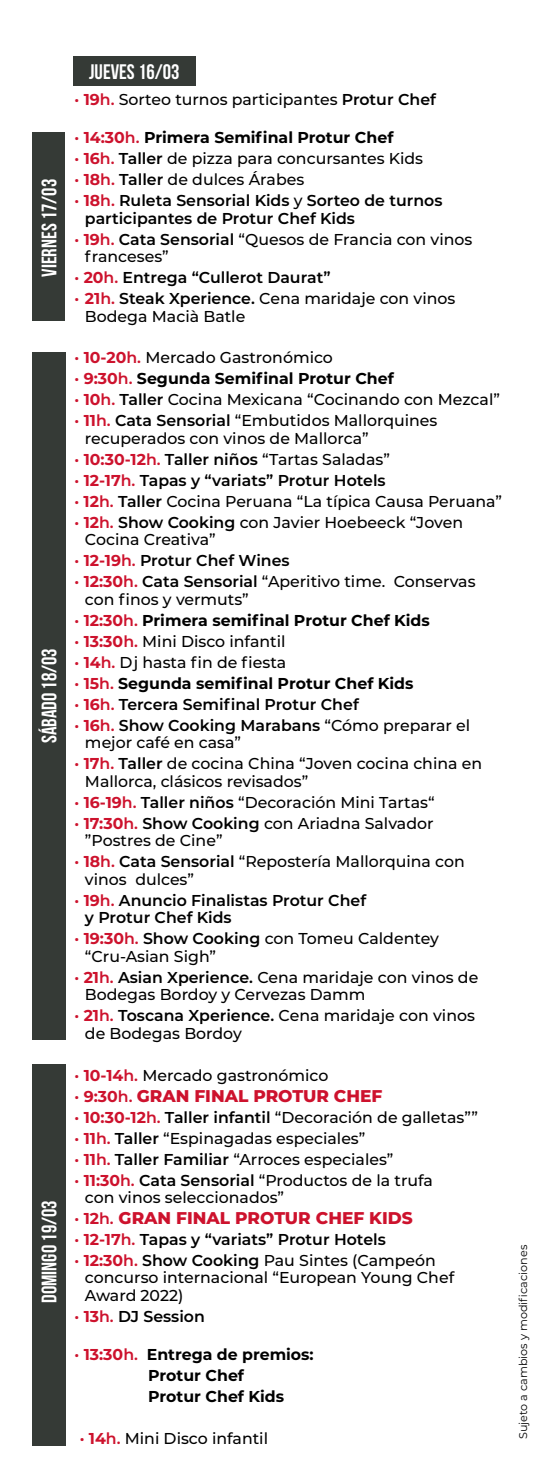
<style>
.page{position:relative;width:546px;height:1474px;background:#fff}
.page>*{position:absolute;margin:0;border:0;box-sizing:border-box;transform-origin:0 0}
.t1{font:21px "Bebas Neue";color:#fff}
.t2{font:800 16.97px "Montserrat";color:#cd122d}
.t3{font:500 15.75px/21px "Montserrat";color:#000}
.t4{font:600 15.75px/21px "Montserrat";color:#000}
.t5{font:700 15.75px/21px "Montserrat";color:#000}
.t6{font:11.2px "Montserrat";color:#000}
.s1{font-weight:700;color:#cd122d}
.s2{font-weight:600;color:#cd122d}
.s3{font-weight:600}
.s4{color:#cd122d}
.s5{font-weight:700}
.s6{font-weight:500}
.s7{font-weight:700;font-size:15.75px}
.s8{font-weight:600;font-size:15.75px}
</style>
<div class="page">
<div style="left:32px;top:1064px;width:34px;height:382px;background:#353a36"></div>
<div style="left:33px;top:132px;width:32px;height:188px;background:#353a36"></div>
<div style="left:73px;top:56px;width:122px;height:30px;background:#353a36"></div>
<div style="left:32px;top:352px;width:33px;height:687px;background:#353a36"></div>
<h1 class="t1" style="left:38px;top:277px;width:99px;rotate:-90deg">VIERNES 17/03</h1>
<h1 class="t1" style="left:38px;top:743px;width:96px;rotate:-90deg">SÁBADO 18/03</h1>
<h1 class="t1" style="left:38px;top:1302px;width:104px;rotate:-90deg">DOMINGO 19/03</h1>
<h1 class="t1" style="left:89px;top:60px;width:92px">JUEVES 16/03</h1>
<p class="t3" style="left:74px;top:88px;width:363px"><span class="s1">· 19</span><span class="s2">h.</span> Sorteo turnos participantes <span class="s3">Protur Chef</span></p>
<p class="t4" style="left:74px;top:126px;width:369px"><span class="s1">· 14:30</span><span class="s4">h.</span> <span class="s5">Primera Semifinal Protur Chef<br></span><span class="s1">· 16</span><span class="s4">h.</span> Taller <span class="s6">de pizza para concursantes Kids<br></span><span class="s1">· 18</span><span class="s4">h.</span> Taller <span class="s6">de dulces Árabes<br></span><span class="s1">· 18</span><span class="s4">h.</span> Ruleta Sensorial Kids <span class="s6">y</span> Sorteo de turnos</p>
<p class="t4" style="left:74px;top:207px;width:399px;text-indent:11px">participantes de Protur Chef Kids<br><span class="s1">· 19</span><span class="s4">h.</span> Cata Sensorial <span class="s6">“Quesos de Francia con vinos</span></p>
<p class="t4" style="left:74px;top:245px;width:382px;text-indent:11px"><span class="s6">franceses”<br></span><span class="s1">· 20</span><span class="s4">h.</span> Entrega “Cullerot Daurat”<br><span class="s1">· 21</span><span class="s4">h.</span> Steak Xperience. <span class="s6">Cena maridaje con vinos</span></p>
<p class="t3" style="left:85px;top:305px;width:162px">Bodega Macià Batle</p>
<p class="t3" style="left:74px;top:347px;width:427px"><span class="s1">· 10-20</span><span class="s2">h.</span> Mercado Gastronómico<br><span class="s1">· 9:30</span><span class="s2">h.</span> <span class="s5">Segunda Semifinal Protur Chef<br></span><span class="s1">· 10</span><span class="s2">h.</span> <span class="s3">Taller</span> Cocina Mexicana “Cocinando con Mezcal” <span class="s1">· 11</span><span class="s2">h.</span> <span class="s3">Cata Sensorial</span> “Embutidos Mallorquines</p>
<p class="t3" style="left:74px;top:427px;width:429px;text-indent:11px">recuperados con vinos de Mallorca”<br><span class="s1">· 10:30-12</span><span class="s2">h.</span> <span class="s3">Taller niños</span> “Tartas Saladas”<br><span class="s1">· 12-17</span><span class="s2">h.</span> <span class="s3">Tapas y “variats” Protur Hotels<br></span><span class="s1">· 12</span><span class="s2">h.</span> <span class="s3">Taller</span> Cocina Peruana “La típica Causa Peruana” <span class="s1">· 12</span><span class="s2">h.</span> <span class="s3">Show Cooking</span> con Javier Hoebeeck “Joven</p>
<p class="t3" style="left:74px;top:528px;width:402px;text-indent:11px">Cocina Creativa”<br><span class="s1">· 12-19</span><span class="s2">h.</span> <span class="s3">Protur Chef Wines<br></span><span class="s1">· 12:30</span><span class="s2">h.</span> <span class="s3">Cata Sensorial</span> “Aperitivo time. Conservas</p>
<p class="t3" style="left:74px;top:588px;width:397px;text-indent:11px">con finos y vermuts”<br><span class="s1">· 12:30</span><span class="s2">h.</span> <span class="s5">Primera semifinal Protur Chef Kids<br></span><span class="s1">· 13:30</span><span class="s2">h.</span> Mini Disco infantil<br><span class="s1">· 14</span><span class="s2">h.</span> Dj hasta fin de fiesta<br><span class="s1">· 15</span><span class="s2">h.</span> <span class="s5">Segunda semifinal Protur Chef Kids<br></span><span class="s1">· 16</span><span class="s2">h.</span> <span class="s3">Tercera Semifinal Protur Chef<br></span><span class="s1">· 16</span><span class="s2">h.</span> <span class="s3">Show Cooking Marabans</span> “Cómo preparar el</p>
<p class="t3" style="left:74px;top:731px;width:409px;text-indent:11px">mejor café en casa”<br><span class="s1">· 17</span><span class="s2">h.</span> <span class="s3">Taller</span> de cocina China “Joven cocina china en</p>
<p class="t3" style="left:74px;top:770px;width:361px;text-indent:11px">Mallorca, clásicos revisados”<br><span class="s1">· 16-19</span><span class="s2">h.</span> <span class="s3">Taller niños</span> “Decoración Mini Tartas“ <span class="s1">· 17:30</span><span class="s2">h.</span> <span class="s3">Show Cooking</span> con Ariadna Salvador</p>
<p class="t3" style="left:74px;top:829px;width:392px;text-indent:11px">”Postres de Cine”<br><span class="s1">· 18</span><span class="s2">h.</span> <span class="s3">Cata Sensorial</span> “Repostería Mallorquina con</p>
<p class="t4" style="left:74px;top:868px;width:293px;text-indent:11px"><span class="s6">vinos dulces”<br></span><span class="s1">· 19</span><span class="s4">h.</span> Anuncio Finalistas Protur Chef</p>
<p class="t4" style="left:74px;top:906px;width:366px;text-indent:11px">y Protur Chef Kids<br><span class="s1">· 19:30</span><span class="s4">h.</span> Show Cooking <span class="s6">con Tomeu Caldentey</span></p>
<p class="t3" style="left:74px;top:945px;width:405px;text-indent:11px">“Cru-Asian Sigh”<br><span class="s1">· 21</span><span class="s2">h.</span> <span class="s3">Asian Xperience.</span> Cena maridaje con vinos de</p>
<p class="t3" style="left:74px;top:983px;width:402px;text-indent:11px">Bodegas Bordoy y Cervezas Damm<br><span class="s1">· 21</span><span class="s2">h.</span> <span class="s3">Toscana Xperience.</span> Cena maridaje con vinos</p>
<p class="t3" style="left:85px;top:1022px;width:158px">de Bodegas Bordoy</p>
<p class="t3" style="left:74px;top:1064px;width:255px"><span class="s1">· 10-14</span><span class="s2">h.</span> Mercado gastronómico</p>
<p class="t2" style="left:74px;top:1083px;width:309px"><span class="s7">· 9:30</span><span class="s8">h.</span> GRAN FINAL PROTUR CHEF</p>
<p class="t3" style="left:74px;top:1105px;width:405px"><span class="s1">· 10:30-12</span><span class="s2">h.</span> <span class="s3">Taller infantil</span> “Decoración de galletas”” <span class="s1">· 11</span><span class="s2">h.</span> <span class="s3">Taller</span> “Espinagadas especiales”<br><span class="s1">· 11</span><span class="s2">h.</span> <span class="s3">Taller Familiar</span> “Arroces especiales”<br><span class="s1">· 11:30</span><span class="s2">h.</span> <span class="s3">Cata Sensorial</span> “Productos de la trufa</p>
<p class="t3" style="left:85px;top:1186px;width:201px">con vinos seleccionados”</p>
<p class="t2" style="left:74px;top:1205px;width:340px"><span class="s7">· 12</span><span class="s8">h.</span> GRAN FINAL PROTUR CHEF KIDS</p>
<p class="t4" style="left:74px;top:1228px;width:363px"><span class="s1">· 12-17</span><span class="s4">h.</span> Tapas y “variats” Protur Hotels<br><span class="s1">· 12:30</span><span class="s4">h.</span> Show Cooking <span class="s6">Pau Sintes (Campeón</span></p>
<p class="t3" style="left:85px;top:1268px;width:371px;line-height:17.5px">concurso internacional “European Young Chef<br>Award 2022)</p>
<p class="t4" style="left:74px;top:1305px;width:132px"><span class="s1">· 13</span><span class="s4">h.</span> DJ Session</p>
<p class="t5" style="left:148px;top:1343px;width:167px;text-indent:-74px"><span class="s4">· 13:30</span><span class="s2">h.</span> Entrega de premios:<br>Protur Chef<br>Protur Chef Kids</p>
<p class="t3" style="left:80px;top:1427px;width:190px"><span class="s1">· 14</span><span class="s2">h.</span> Mini Disco infantil</p>
<p class="t6" style="left:515px;top:1439px;width:196px;rotate:-90deg">Sujeto a cambios y modificaciones</p>
</div>
